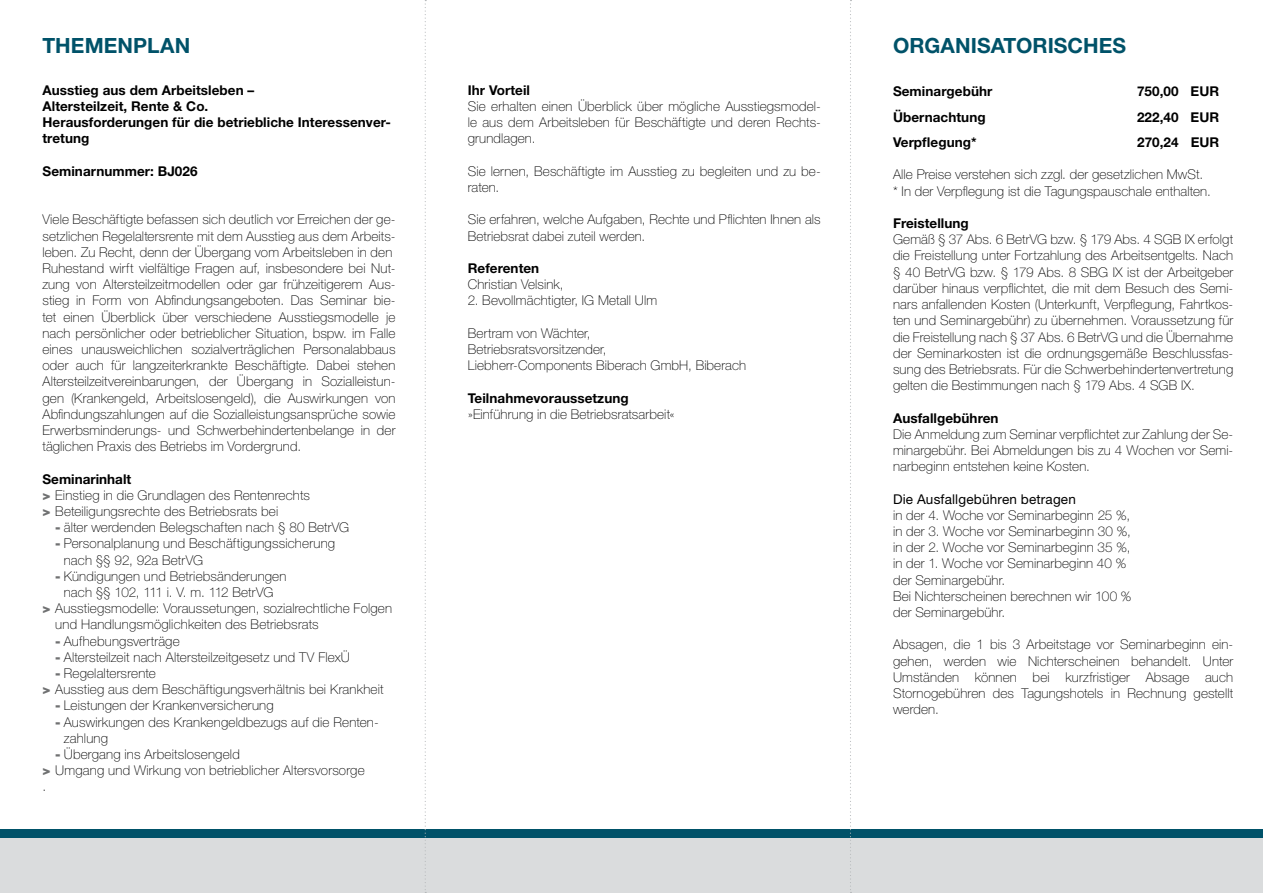
<style>
.page{position:relative;width:1263px;height:893px;background:#fff}
.page>*{position:absolute;margin:0;border:0;box-sizing:border-box;transform-origin:0 0}
.t1{font:700 21px "Helvetica Neue LT Std";letter-spacing:.005em;color:#005269}
.t2{font:100 13.5px/16.2px "Helvetica Neue LT Std";letter-spacing:.01em;color:#000}
.t3{font:700 13.5px/16.2px "Helvetica Neue LT Std";letter-spacing:.005em;color:#000}
.t4{font:13.5px "Helvetica Neue LT Std";letter-spacing:.015em;color:#000}
.s1{font-weight:700}
.s2{font-weight:900;color:#707172}
</style>
<div class="page">
<div style="left:0;top:831px;width:1263px;height:62px;background:#dadcdd"></div>
<div style="left:0;top:829px;width:1263px;height:9px;background:#005269"></div>
<svg style="left:425px;top:0;width:1px;height:893px"></svg>
<svg style="left:850px;top:0;width:1px;height:893px"></svg>
<h1 class="t1" style="left:43px;top:33px;width:149px">THEMENPLAN</h1>
<h1 class="t1" style="left:893px;top:33px;width:235px">ORGANISATORISCHES</h1>
<p class="t3" style="left:43px;top:81px;width:350px">Ausstieg aus dem Arbeitsleben –<br>Altersteilzeit, Rente &amp; Co.<br>Herausforderungen für die betriebliche Interessenver&shy;tretung</p>
<p class="t3" style="left:43px;top:162px;width:157px">Seminarnummer: BJ026</p>
<p class="t2" style="left:43px;top:211px;width:354px">Viele Beschäftigte befassen sich deutlich vor Erreichen der ge&shy;setzlichen Regelaltersrente mit dem Ausstieg aus dem Arbeits&shy;leben. Zu Recht, denn der Übergang vom Arbeitsleben in den Ruhestand wirft vielfältige Fragen auf, insbesondere bei Nut&shy;zung von Altersteilzeitmodellen oder gar frühzeitigerem Aus&shy;stieg in Form von Abfindungsangeboten. Das Seminar bie&shy;tet einen Überblick über verschiedene Ausstiegsmodelle je nach persönlicher oder betrieblicher Situation, bspw. im Falle eines unausweichlichen sozialverträglichen Personalabbaus oder auch für langzeiterkrankte Beschäftigte. Dabei stehen Altersteilzeitvereinbarungen, der Übergang in Sozialleistun&shy;gen (Krankengeld, Arbeitslosengeld), die Auswirkungen von Abfindungszahlungen auf die Sozialleistungsansprüche sowie Erwerbsminderungs- und Schwerbehindertenbelange in der täglichen Praxis des Betriebs im Vordergrund.</p>
<p class="t2" style="left:43px;top:471px;width:269px"><span class="s1">Seminarinhalt<br></span><span class="s2">&gt;</span> Einstieg in die Grundlagen des Rentenrechts <span class="s2">&gt;</span> Beteiligungsrechte des Betriebsrats bei</p>
<p class="t2" style="left:55px;top:519px;width:295px"><span class="s2">-</span> älter werdenden Belegschaften nach § 80 BetrVG</p>
<p class="t2" style="left:64px;top:535px;width:273px;text-indent:-9px"><span class="s2">-</span> Personalplanung und Beschäftigungssicherung nach §§ 92, 92a BetrVG</p>
<p class="t2" style="left:55px;top:568px;width:233px"><span class="s2">-</span> Kündigungen und Betriebsänderungen</p>
<p class="t2" style="left:64px;top:584px;width:211px">nach §§ 102, 111 i. V. m. 112 BetrVG</p>
<p class="t2" style="left:43px;top:600px;width:351px"><span class="s2">&gt;</span> Ausstiegsmodelle: Voraussetungen, sozialrechtliche Folgen</p>
<p class="t2" style="left:55px;top:616px;width:265px">und Handlungsmöglichkeiten des Betriebsrats</p>
<p class="t2" style="left:55px;top:633px;width:126px"><span class="s2">-</span> Aufhebungsverträge</p>
<p class="t2" style="left:55px;top:649px;width:296px"><span class="s2">-</span> Altersteilzeit nach Altersteilzeitgesetz und TV FlexÜ</p>
<p class="t2" style="left:43px;top:665px;width:343px;text-indent:13px"><span class="s2">-</span> Regelaltersrente<br><span class="s2">&gt;</span> Ausstieg aus dem Beschäftigungsverhältnis bei Krankheit</p>
<p class="t2" style="left:55px;top:697px;width:220px"><span class="s2">-</span> Leistungen der Krankenversicherung</p>
<p class="t2" style="left:64px;top:714px;width:316px;text-indent:-9px"><span class="s2">-</span> Auswirkungen des Krankengeldbezugs auf die Renten&shy;zahlung</p>
<p class="t2" style="left:43px;top:746px;width:324px;text-indent:13px"><span class="s2">-</span> Übergang ins Arbeitslosengeld<br><span class="s2">&gt;</span> Umgang und Wirkung von betrieblicher Altersvorsorge .</p>
<p class="t3" style="left:468px;top:81px;width:64px">Ihr Vorteil</p>
<p class="t2" style="left:468px;top:98px;width:354px;text-align:justify">Sie erhalten einen Überblick über mögliche Ausstiegsmodel&shy;le aus dem Arbeitsleben für Beschäftigte und deren Rechts&shy;grundlagen.</p>
<p class="t2" style="left:468px;top:163px;width:354px">Sie lernen, Beschäftigte im Ausstieg zu begleiten und zu be&shy;raten.</p>
<p class="t2" style="left:468px;top:211px;width:354px">Sie erfahren, welche Aufgaben, Rechte und Pflichten Ihnen als<br>Betriebsrat dabei zuteil werden.</p>
<p class="t3" style="left:468px;top:260px;width:73px">Referenten</p>
<p class="t2" style="left:468px;top:276px;width:97px">Christian Velsink,</p>
<p class="t2" style="left:468px;top:292px;width:191px">2. Bevollmächtigter, IG Metall Ulm</p>
<p class="t2" style="left:468px;top:325px;width:280px">Bertram von Wächter,<br>Betriebsratsvorsitzender,<br>Liebherr-Components Biberach GmbH, Biberach</p>
<p class="t3" style="left:468px;top:389px;width:162px">Teilnahmevoraussetzung</p>
<p class="t2" style="left:468px;top:406px;width:208px">»Einführung in die Betriebsratsarbeit«</p>
<p class="t3" style="left:893px;top:83px;width:101px">Seminargebühr</p>
<p class="t3" style="left:1137px;top:83px;width:84px">750,00 EUR</p>
<p class="t3" style="left:893px;top:108px;width:94px">Übernachtung</p>
<p class="t3" style="left:1137px;top:108px;width:84px">222,40 EUR</p>
<p class="t3" style="left:893px;top:134px;width:85px">Verpflegung*</p>
<p class="t3" style="left:1137px;top:134px;width:84px">270,24 EUR</p>
<p class="t2" style="left:893px;top:167px;width:319px">Alle Preise verstehen sich zzgl. der gesetzlichen MwSt. * In der Verpflegung ist die Tagungspauschale enthalten.</p>
<p class="t3" style="left:893px;top:215px;width:77px">Freistellung</p>
<p class="t2" style="left:893px;top:231px;width:342px;text-align:justify">Gemäß § 37 Abs. 6 BetrVG bzw. § 179 Abs. 4 SGB IX erfolgt die Freistellung unter Fortzahlung des Arbeitsentgelts. Nach § 40 BetrVG bzw. § 179 Abs. 8 SBG IX ist der Arbeitgeber darüber hinaus verpflichtet, die mit dem Besuch des Semi&shy;nars anfallenden Kosten (Unterkunft, Verpflegung, Fahrtkos&shy;ten und Seminargebühr) zu übernehmen. Voraussetzung für die Freistellung nach § 37 Abs. 6 BetrVG und die Übernahme der Seminarkosten ist die ordnungsgemäße Beschlussfas&shy;sung des Betriebsrats. Für die Schwerbehindertenvertretung gelten die Bestimmungen nach § 179 Abs. 4 SGB IX.</p>
<p class="t3" style="left:893px;top:409px;width:107px">Ausfallgebühren</p>
<p class="t2" style="left:893px;top:426px;width:342px;text-align:justify">Die Anmeldung zum Seminar verpflichtet zur Zahlung der Se&shy;minargebühr. Bei Abmeldungen bis zu 4 Wochen vor Semi&shy;narbeginn entstehen keine Kosten.</p>
<p class="t4" style="left:893px;top:491px;width:184px">Die Ausfallgebühren betragen</p>
<p class="t2" style="left:893px;top:507px;width:240px">in der 4. Woche vor Seminarbeginn 25 %, in der 3. Woche vor Seminarbeginn 30 %, in der 2. Woche vor Seminarbeginn 35 %, in der 1. Woche vor Seminarbeginn 40 % der Seminargebühr.<br>Bei Nichterscheinen berechnen wir 100 % der Seminargebühr.</p>
<p class="t2" style="left:893px;top:636px;width:342px;text-align:justify">Absagen, die 1 bis 3 Arbeitstage vor Seminarbeginn ein&shy;gehen, werden wie Nichterscheinen behandelt. Unter Umständen können bei kurzfristiger Absage auch Stornogebühren des Tagungshotels in Rechnung gestellt werden.</p>
</div>
